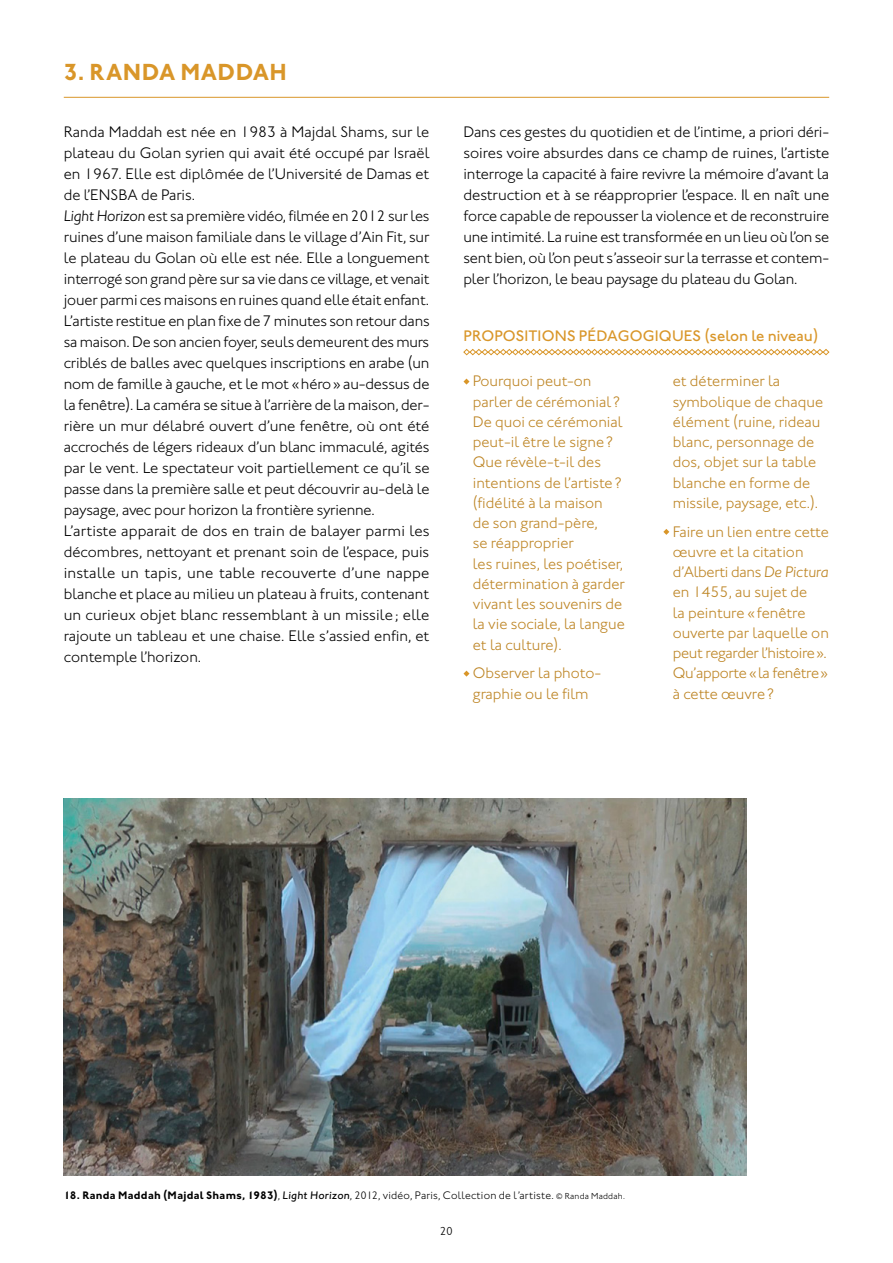
<style>
.page{position:relative;width:893px;height:1263px;background:#fff}
.page>*{position:absolute;margin:0;border:0;box-sizing:border-box;transform-origin:0 0}
.t1{font:700 24px "Johnston ITC Pro";letter-spacing:.015em;color:#d99629}
.t2{font:300 15.75px/21px "Johnston ITC Pro";letter-spacing:-.01em;color:#000}
.t3{font:300 15.75px/20.2px "Johnston ITC Pro";color:#bd8423}
.t4{font:500 15.75px "Johnston ITC Pro";color:#d99629}
.t5{font:300 12px "Johnston ITC Pro";color:#000}
.t6{font:300 11.25px "Johnston ITC Pro";letter-spacing:.015em;color:#000}
.s1{font-style:italic}
.s2{font-weight:700}
.s3{font-weight:500;font-style:italic}
.s4{font-size:9px}
</style>
<div class="page">
<hr style="left:64px;top:97px;width:765px;height:1px;background:#d99629">
<svg style="left:463px;top:349px;width:367px;height:6px"></svg>
<svg style="left:463px;top:379px;width:6px;height:6px"></svg>
<svg style="left:463px;top:671px;width:6px;height:6px"></svg>
<svg style="left:663px;top:529px;width:6px;height:6px"></svg>
<img style="left:64px;top:798px;width:682px;height:378px">
<h1 class="t1" style="left:64px;top:57px;width:225px">3. RANDA MADDAH</h1>
<p class="t2" style="left:64px;top:121px;width:367px">Randa Maddah est née en 1983 à Majdal Shams, sur le plateau du Golan syrien qui avait été occupé par Israël en 1967. Elle est diplômée de l’Université de Damas et de l’ENSBA de Paris.<br><span class="s1">Light Horizon</span> est sa première vidéo, filmée en 2012 sur les ruines d’une maison familiale dans le village d’Ain Fit, sur le plateau du Golan où elle est née. Elle a longuement interrogé son grand père sur sa vie dans ce village, et venait jouer parmi ces maisons en ruines quand elle était enfant.<br>L’artiste restitue en plan fixe de 7 minutes son retour dans sa maison. De son ancien foyer, seuls demeurent des murs criblés de balles avec quelques inscriptions en arabe (un nom de famille à gauche, et le mot «héro» au-dessus de la fenêtre). La caméra se situe à l’arrière de la maison, der&shy;rière un mur délabré ouvert d’une fenêtre, où ont été accrochés de légers rideaux d’un blanc immaculé, agités par le vent. Le spectateur voit partiellement ce qu’il se passe dans la première salle et peut découvrir au-delà le paysage, avec pour horizon la frontière syrienne.<br>L’artiste apparait de dos en train de balayer parmi les décombres, nettoyant et prenant soin de l’espace, puis installe un tapis, une table recouverte d’une nappe blanche et place au milieu un plateau à fruits, contenant un curieux objet blanc ressemblant à un missile ; elle rajoute un tableau et une chaise. Elle s’assied enfin, et contemple l’horizon.</p>
<p class="t2" style="left:463px;top:121px;width:367px;text-align:justify">Dans ces gestes du quotidien et de l’intime, a priori déri&shy;soires voire absurdes dans ce champ de ruines, l’artiste interroge la capacité à faire revivre la mémoire d’avant la destruction et à se réapproprier l’espace. Il en naît une force capable de repousser la violence et de reconstruire une intimité. La ruine est transformée en un lieu où l’on se sent bien, où l’on peut s’asseoir sur la terrasse et contem&shy;pler l’horizon, le beau paysage du plateau du Golan.</p>
<p class="t4" style="left:464px;top:326px;width:356px">PROPOSITIONS PÉDAGOGIQUES (selon le niveau)</p>
<p class="t3" style="left:473px;top:371px;width:154px">Pourquoi peut-on parler de cérémonial ?<br>De quoi ce cérémonial peut-il être le signe?<br>Que révèle-t-il des intentions de l’artiste? (fidélité à la maison<br>de son grand-père,<br>se réapproprier<br>les ruines, les poétiser, détermination à garder vivant les souvenirs de la vie sociale, la langue et la culture).</p>
<p class="t3" style="left:473px;top:663px;width:128px">Observer la photo&shy;graphie ou le film</p>
<p class="t3" style="left:673px;top:371px;width:152px">et déterminer la symbolique de chaque élément (ruine, rideau blanc, personnage de dos, objet sur la table blanche en forme de missile, paysage, etc.).</p>
<p class="t3" style="left:673px;top:521px;width:158px">Faire un lien entre cette œuvre et la citation d’Alberti dans <span class="s1">De Pictura </span>en 1455, au sujet de<br>la peinture « fenêtre ouverte par laquelle on peut regarder l’histoire».<br>Qu’apporte «la fenêtre» à cette œuvre?</p>
<p class="t6" style="left:64px;top:1189px;width:563px"><span class="s2">18. Randa Maddah (Majdal Shams, 1983)</span>, <span class="s3">Light Horizon</span>, 2012, vidéo, Paris, Collection de l’artiste. <span class="s4">© Randa Maddah.</span></p>
<p class="t5" style="left:440px;top:1224px;width:15px">20</p>
</div>
